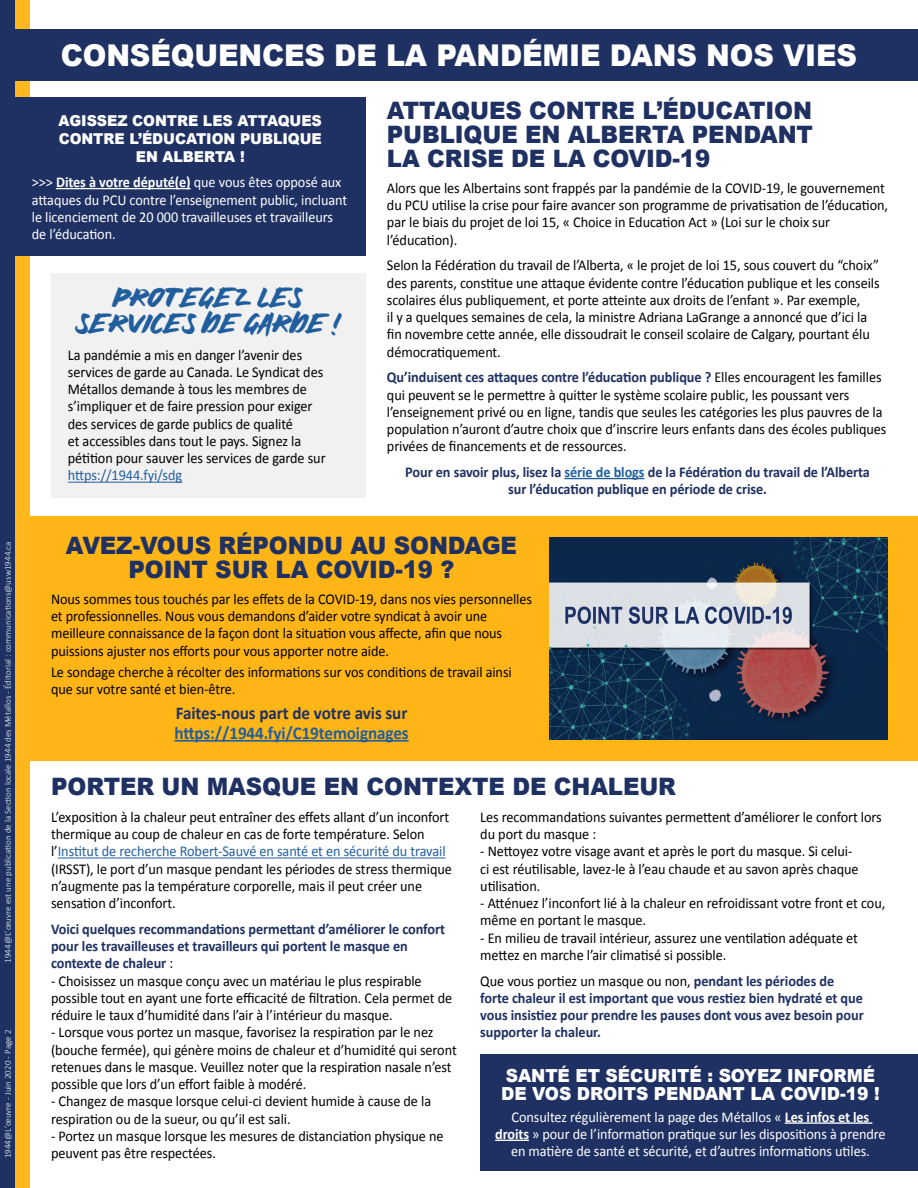
<style>
.page{position:relative;width:918px;height:1188px;background:#fff}
.page>*{position:absolute;margin:0;border:0;box-sizing:border-box;transform-origin:0 0}
.t1{font:900 30px "Arial";letter-spacing:-.005em;color:#fff;scale:.95 1}
.t2{font:27px/25.5px "RUNNING";letter-spacing:-.005em;color:#215e9e;text-align:center;scale:.95 1}
.t3{font:900 24px/24px "Arial";letter-spacing:-.005em;color:#1f3162;text-align:center;scale:.95 1}
.t4{font:900 18px/18px "Arial";letter-spacing:-.005em;color:#fff;scale:.95 1}
.t5{font:700 18px "Calibri";letter-spacing:-.005em;color:#215e9e;scale:.95 1}
.t6{font:700 18px "Calibri";letter-spacing:-.005em;color:#1f3162;scale:.95 1}
.t7{font:15px/17.2px "Calibri";letter-spacing:-.005em;color:#000;scale:.95 1}
.t8{font:700 15px/17.2px "Calibri";letter-spacing:-.005em;color:#1f3162;scale:.95 1}
.t9{font:15px/17.2px "Calibri";letter-spacing:-.005em;color:#fff;scale:.95 1}
.t10{font:900 15px/18px "Arial";letter-spacing:-.005em;color:#fff;text-align:center;scale:.95 1}
.t11{font:15px "Calibri";letter-spacing:-.005em;color:#215e9e;scale:.95 1}
.t12{font:300 9px "Calibri";color:#fff}
.s1{font-weight:700}
.s2{font-weight:700;color:#1f3162}
.s3{color:#215e9e}
.s4{font-weight:400;color:#000}
</style>
<div class="page">
<div style="left:0;top:0;width:15px;height:1188px;background:#1f3162"></div>
<div style="left:15px;top:0;width:15px;height:1188px;background:#ffb71e"></div>
<div style="left:0;top:30px;width:918px;height:51px;background:#1f3162"></div>
<div style="left:30px;top:516px;width:888px;height:244px;background:#ffb515"></div>
<hr style="left:174px;top:740px;width:235px;height:2px;background:#215e9e">
<img style="left:549px;top:537px;width:339px;height:202px">
<hr style="left:564px;top:478px;width:81px;height:1px;background:#215e9e">
<div style="left:51px;top:273px;width:315px;height:224px;background:#f1f1f2"></div>
<hr style="left:68px;top:482px;width:114px;height:1px;background:#215e9e">
<div style="left:15px;top:98px;width:351px;height:158px;background:#1f3162"></div>
<hr style="left:56px;top:188px;width:135px;height:1px;background:#fff">
<hr style="left:58px;top:857px;width:388px;height:1px;background:#215e9e">
<div style="left:480px;top:1054px;width:438px;height:117px;background:#1f3162"></div>
<hr style="left:785px;top:1122px;width:87px;height:2px;background:#fff">
<hr style="left:495px;top:1140px;width:34px;height:1px;background:#fff">
<p class="t12" style="left:2px;top:963px;width:423px;rotate:-90deg">1944@L’œuvre est une publication de la Section locale 1944 des Métallos - Éditorial : communications@usw1944.ca</p>
<p class="t12" style="left:2px;top:1158px;width:130px;rotate:-90deg">1944@L’œuvre - Juin 2020 - Page 2</p>
<h1 class="t1" style="left:61px;top:34px;width:840px">CONSÉQUENCES DE LA PANDÉMIE DANS NOS VIES</h1>
<p class="t10" style="left:59px;top:111px;width:279px">AGISSEZ CONTRE LES ATTAQUES<br>CONTRE L’ÉDUCATION PUBLIQUE<br>EN ALBERTA !</p>
<p class="t9" style="left:32px;top:174px;width:333px">&gt;&gt;&gt; <span class="s1">Dites à votre député(e)</span> que vous êtes opposé aux attaques du PCU contre l’enseignement public, incluant le licenciement de 20 000 travailleuses et travailleurs de l’éducation.</p>
<h2 class="t2" style="left:77px;top:287px;width:278px">PROTEÉGEZ LES<br>SERVICES DE GARDE !</h2>
<p class="t7" style="left:68px;top:346px;width:273px">La pandémie a mis en danger l’avenir des services de garde au Canada. Le Syndicat des Métallos demande à tous les membres de s’impliquer et de faire pression pour exiger des services de garde publics de qualité<br>et accessibles dans tout le pays. Signez la pétition pour sauver les services de garde sur</p>
<p class="t11" style="left:68px;top:466px;width:122px">https://1944.fyi/sdg</p>
<h3 class="t3" style="left:387px;top:98px;width:450px;text-align:justify">ATTAQUES CONTRE L’ÉDUCATION PUBLIQUE EN ALBERTA PENDANT LA CRISE DE LA COVID-19</h3>
<p class="t7" style="left:387px;top:179px;width:529px">Alors que les Albertains sont frappés par la pandémie de la COVID-19, le gouvernement du PCU utilise la crise pour faire avancer son programme de privatisation de l’éducation, par le biais du projet de loi 15, « Choice in Education Act » (Loi sur le choix sur l’éducation).</p>
<p class="t7" style="left:387px;top:257px;width:520px">Selon la Fédération du travail de l’Alberta, « le projet de loi 15, sous couvert du “choix” des parents, constitue une attaque évidente contre l’éducation publique et les conseils scolaires élus publiquement, et porte atteinte aux droits de l’enfant ». Par exemple,<br>il y a quelques semaines de cela, la ministre Adriana LaGrange a annoncé que d’ici la fin novembre cette année, elle dissoudrait le conseil scolaire de Calgary, pourtant élu démocratiquement.</p>
<p class="t7" style="left:387px;top:369px;width:527px"><span class="s2">Qu’induisent ces attaques contre l’éducation publique ?</span> Elles encouragent les familles qui peuvent se le permettre à quitter le système scolaire public, les poussant vers l’enseignement privé ou en ligne, tandis que seules les catégories les plus pauvres de la population n’auront d’autre choix que d’inscrire leurs enfants dans des écoles publiques privées de financements et de ressources.</p>
<p class="t8" style="left:405px;top:464px;width:491px;text-align:center">Pour en savoir plus, lisez la <span class="s3">série de blogs</span> de la Fédération du travail de l’Alberta sur l’éducation publique en période de crise.</p>
<h3 class="t3" style="left:66px;top:533px;width:476px">AVEZ-VOUS RÉPONDU AU SONDAGE<br>POINT SUR LA COVID-19 ?</h3>
<p class="t7" style="left:51px;top:590px;width:508px">Nous sommes tous touchés par les effets de la COVID-19, dans nos vies personnelles et professionnelles. Nous vous demandons d’aider votre syndicat à avoir une meilleure connaissance de la façon dont la situation vous affecte, afin que nous puissions ajuster nos efforts pour vous apporter notre aide.</p>
<p class="t7" style="left:51px;top:664px;width:487px">Le sondage cherche à récolter des informations sur vos conditions de travail ainsi que sur votre santé et bien-être.</p>
<p class="t6" style="left:176px;top:701px;width:245px">Faites-nous part de votre avis sur</p>
<p class="t5" style="left:174px;top:722px;width:248px">https://1944.fyi/C19temoignages</p>
<h3 class="t3" style="left:51px;top:774px;width:659px">PORTER UN MASQUE EN CONTEXTE DE CHALEUR</h3>
<p class="t7" style="left:51px;top:808px;width:424px">L’exposition à la chaleur peut entraîner des effets allant d’un inconfort thermique au coup de chaleur en cas de forte température. Selon l’<span class="s3">Institut de recherche Robert-Sauvé en santé et en sécurité du travail </span>(IRSST), le port d’un masque pendant les périodes de stress thermique n’augmente pas la température corporelle, mais il peut créer une sensation d’inconfort.</p>
<p class="t8" style="left:51px;top:920px;width:416px">Voici quelques recommandations permettant d’améliorer le confort pour les travailleuses et travailleurs qui portent le masque en contexte de chaleur <span class="s4">:</span></p>
<p class="t7" style="left:51px;top:972px;width:424px">- Choisissez un masque conçu avec un matériau le plus respirable possible tout en ayant une forte efficacité de filtration. Cela permet de réduire le taux d’humidité dans l’air à l’intérieur du masque.</p>
<p class="t7" style="left:51px;top:1024px;width:429px">- Lorsque vous portez un masque, favorisez la respiration par le nez (bouche fermée), qui génère moins de chaleur et d’humidité qui seront retenues dans le masque. Veuillez noter que la respiration nasale n’est possible que lors d’un effort faible à modéré.</p>
<p class="t7" style="left:51px;top:1093px;width:402px">- Changez de masque lorsque celui-ci devient humide à cause de la respiration ou de la sueur, ou qu’il est sali.</p>
<p class="t7" style="left:51px;top:1127px;width:415px">- Portez un masque lorsque les mesures de distanciation physique ne peuvent pas être respectées.</p>
<p class="t7" style="left:480px;top:808px;width:424px">Les recommandations suivantes permettent d’améliorer le confort lors du port du masque :</p>
<p class="t7" style="left:480px;top:843px;width:400px">- Nettoyez votre visage avant et après le port du masque. Si celui&shy;ci est réutilisable, lavez-le à l’eau chaude et au savon après chaque utilisation.</p>
<p class="t7" style="left:480px;top:894px;width:428px">- Atténuez l’inconfort lié à la chaleur en refroidissant votre front et cou, même en portant le masque.</p>
<p class="t7" style="left:480px;top:929px;width:399px">- En milieu de travail intérieur, assurez une ventilation adéquate et mettez en marche l’air climatisé si possible.</p>
<p class="t8" style="left:480px;top:972px;width:405px"><span class="s4">Que vous portiez un masque ou non,</span> pendant les périodes de forte chaleur il est important que vous restiez bien hydraté et que vous insistiez pour prendre les pauses dont vous avez besoin pour supporter la chaleur.</p>
<p class="t4" style="left:501px;top:1066px;width:400px">SANTÉ ET SÉCURITÉ : SOYEZ INFORMÉ<br>DE VOS DROITS PENDANT LA COVID-19 !</p>
<p class="t9" style="left:495px;top:1108px;width:413px;text-align:center">Consultez régulièrement la page des Métallos « <span class="s1">Les infos et les droits</span> » pour de l’information pratique sur les dispositions à prendre en matière de santé et sécurité, et d’autres informations utiles.</p>
</div>
